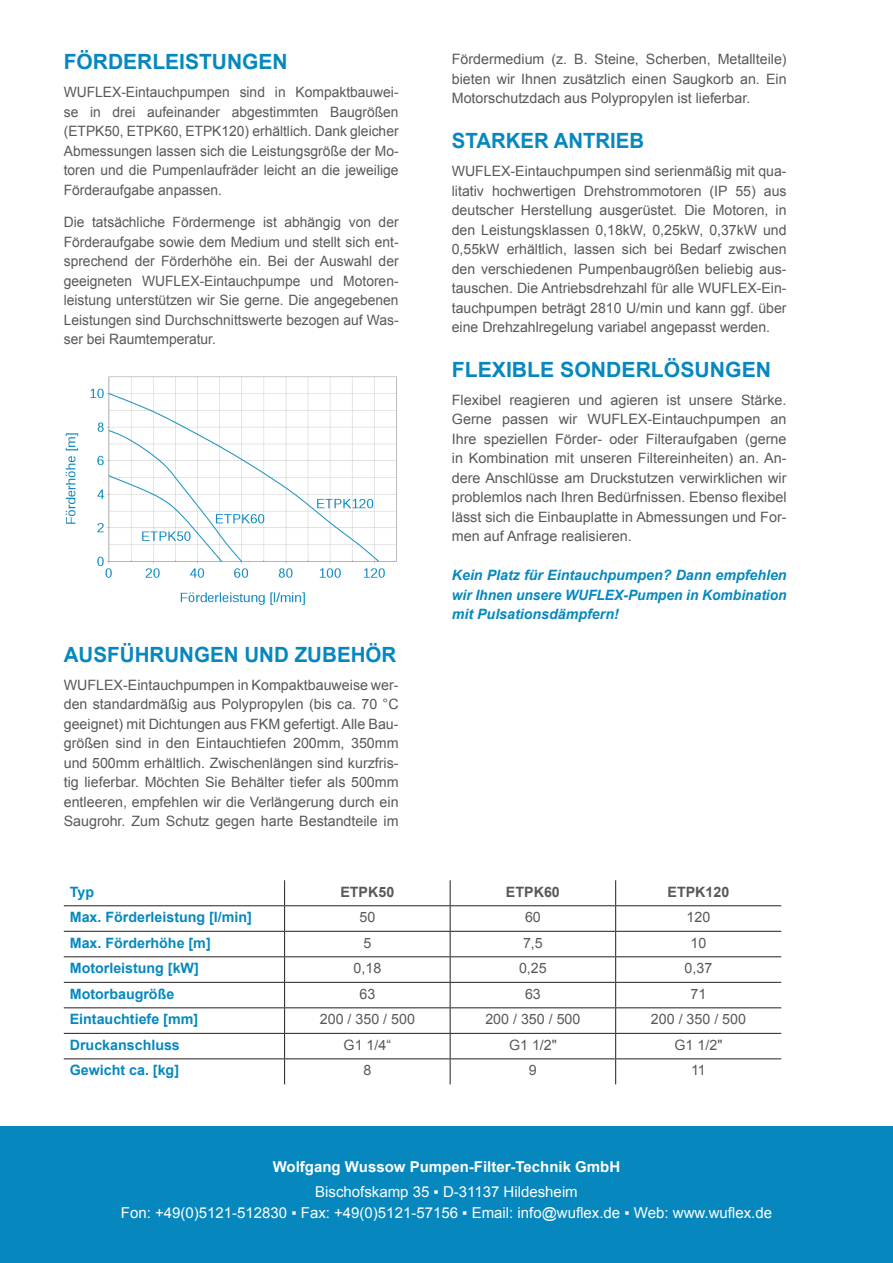
<style>
.page{position:relative;width:893px;height:1263px;background:#fff}
.page>*{position:absolute;margin:0;border:0;box-sizing:border-box;transform-origin:0 0}
.t1{font:700 21px "Arial";color:#0688be}
.t2{font:15px/21px "Arial";color:#fff;text-align:center}
.t3{font:700 15px "Arial";color:#fff}
.t4{font:14.25px/19.5px "Arial";color:#57585a;text-align:justify}
.t5{font:700 14.25px "Arial";color:#0688be}
.t6{font:italic 700 14.25px/19.5px "Arial";color:#0688be;text-align:justify}
.t7{font:700 14.25px "Arial";color:#57585a}
</style>
<div class="page">
<div style="left:0;top:1127px;width:893px;height:136px;background:#0688be"></div>
<hr style="left:64px;top:905px;width:221px;height:1px;background:#231f20">
<hr style="left:285px;top:905px;width:165px;height:1px;background:#231f20">
<hr style="left:450px;top:905px;width:166px;height:1px;background:#231f20">
<hr style="left:616px;top:905px;width:165px;height:1px;background:#231f20">
<hr style="left:64px;top:931px;width:221px;height:1px;background:#231f20">
<hr style="left:285px;top:931px;width:165px;height:1px;background:#231f20">
<hr style="left:450px;top:931px;width:166px;height:1px;background:#231f20">
<hr style="left:616px;top:931px;width:165px;height:1px;background:#231f20">
<hr style="left:64px;top:956px;width:221px;height:1px;background:#231f20">
<hr style="left:285px;top:956px;width:165px;height:1px;background:#231f20">
<hr style="left:450px;top:956px;width:166px;height:1px;background:#231f20">
<hr style="left:616px;top:956px;width:165px;height:1px;background:#231f20">
<hr style="left:64px;top:982px;width:221px;height:1px;background:#231f20">
<hr style="left:285px;top:982px;width:165px;height:1px;background:#231f20">
<hr style="left:450px;top:982px;width:166px;height:1px;background:#231f20">
<hr style="left:616px;top:982px;width:165px;height:1px;background:#231f20">
<hr style="left:64px;top:1007px;width:221px;height:1px;background:#231f20">
<hr style="left:285px;top:1007px;width:165px;height:1px;background:#231f20">
<hr style="left:450px;top:1007px;width:166px;height:1px;background:#231f20">
<hr style="left:616px;top:1007px;width:165px;height:1px;background:#231f20">
<hr style="left:64px;top:1033px;width:221px;height:1px;background:#231f20">
<hr style="left:285px;top:1033px;width:165px;height:1px;background:#231f20">
<hr style="left:450px;top:1033px;width:166px;height:1px;background:#231f20">
<hr style="left:616px;top:1033px;width:165px;height:1px;background:#231f20">
<hr style="left:64px;top:1058px;width:221px;height:1px;background:#231f20">
<hr style="left:285px;top:1058px;width:165px;height:1px;background:#231f20">
<svg style="left:284px;top:880px;width:1px;height:204px"></svg>
<hr style="left:450px;top:1058px;width:166px;height:1px;background:#231f20">
<svg style="left:450px;top:880px;width:1px;height:204px"></svg>
<hr style="left:616px;top:1058px;width:165px;height:1px;background:#231f20">
<svg style="left:615px;top:880px;width:1px;height:204px"></svg>
<img style="left:65px;top:376px;width:332px;height:229px">
<h1 class="t1" style="left:64px;top:48px;width:226px">Förderleistungen</h1>
<p class="t4" style="left:64px;top:83px;width:336px">WUFLEX-Eintauchpumpen sind in Kompaktbauwei&shy;se in drei aufeinander abgestimmten Baugrößen (ETPK50, ETPK60, ETPK120) erhältlich. Dank gleicher Abmessungen lassen sich die Leistungsgröße der Mo&shy;toren und die Pumpenlaufräder leicht an die jeweilige Förderaufgabe anpassen.</p>
<p class="t4" style="left:64px;top:212px;width:336px">Die tatsächliche Fördermenge ist abhängig von der Förderaufgabe sowie dem Medium und stellt sich ent&shy;sprechend der Förderhöhe ein. Bei der Auswahl der geeigneten WUFLEX-Eintauchpumpe und Motoren&shy;leistung unterstützen wir Sie gerne. Die angegebenen Leistungen sind Durchschnittswerte bezogen auf Was&shy;ser bei Raumtemperatur.</p>
<h1 class="t1" style="left:64px;top:641px;width:16px">AUS</h1>
<h1 class="t1" style="left:107px;top:641px;width:58px">FÜHRUNGEN</h1>
<h1 class="t1" style="left:244px;top:641px;width:138px">und ZUBEHÖR</h1>
<p class="t4" style="left:64px;top:675px;width:336px">WUFLEX-Eintauchpumpen in Kompaktbauweise wer&shy;den standardmäßig aus Polypropylen (bis ca. 70 °C geeignet) mit Dichtungen aus FKM gefertigt. Alle Bau&shy;größen sind in den Eintauchtiefen 200mm, 350mm und 500mm erhältlich. Zwischenlängen sind kurzfris&shy;tig lieferbar. Möchten Sie Behälter tiefer als 500mm entleeren, empfehlen wir die Verlängerung durch ein Saugrohr. Zum Schutz gegen harte Bestandteile im</p>
<p class="t4" style="left:452px;top:50px;width:336px">Fördermedium (z. B. Steine, Scherben, Metallteile) bieten wir Ihnen zusätzlich einen Saugkorb an. Ein Motorschutzdach aus Polypropylen ist lieferbar.</p>
<h1 class="t1" style="left:452px;top:127px;width:191px">Starker Antrieb</h1>
<p class="t4" style="left:452px;top:162px;width:336px">WUFLEX-Eintauchpumpen sind serienmäßig mit qua&shy;litativ hochwertigen Drehstrommotoren (IP 55) aus deutscher Herstellung ausgerüstet. Die Motoren, in den Leistungsklassen 0,18kW, 0,25kW, 0,37kW und 0,55kW erhältlich, lassen sich bei Bedarf zwischen den verschiedenen Pumpenbaugrößen beliebig aus&shy;tauschen. Die Antriebsdrehzahl für alle WUFLEX-Ein&shy;tauchpumpen beträgt 2810 U/min und kann ggf. über eine Drehzahlregelung variabel angepasst werden.</p>
<h1 class="t1" style="left:452px;top:356px;width:125px">FLEXIBLE SONDERLÖSUNGEN</h1>
<p class="t4" style="left:452px;top:390px;width:336px">Flexibel reagieren und agieren ist unsere Stärke.<br>Gerne passen wir WUFLEX-Eintauchpumpen an Ihre speziellen Förder- oder Filteraufgaben (gerne in Kombination mit unseren Filtereinheiten) an. An&shy;dere Anschlüsse am Druckstutzen verwirklichen wir problemlos nach Ihren Bedürfnissen. Ebenso flexibel lässt sich die Einbauplatte in Abmessungen und For&shy;men auf Anfrage realisieren.</p>
<p class="t6" style="left:452px;top:566px;width:336px">Kein Platz für Eintauchpumpen? Dann empfehlen wir Ihnen unsere WUFLEX-Pumpen in Kombination mit Pulsationsdämpfern!</p>
<p class="t5" style="left:70px;top:882px;width:26px">Typ</p>
<p class="t7" style="left:340px;top:882px;width:11px">ETPK</p>
<p class="t7" style="left:378px;top:882px;width:17px">50</p>
<p class="t7" style="left:506px;top:882px;width:11px">ETPK</p>
<p class="t7" style="left:544px;top:882px;width:17px">60</p>
<p class="t7" style="left:668px;top:882px;width:11px">ETPK</p>
<p class="t7" style="left:706px;top:882px;width:25px">120</p>
<p class="t5" style="left:70px;top:908px;width:184px">Max. Förderleistung [l/min]</p>
<p class="t4" style="left:359px;top:907px;width:17px">50</p>
<p class="t4" style="left:525px;top:907px;width:17px">60</p>
<p class="t4" style="left:687px;top:907px;width:25px">120</p>
<p class="t5" style="left:70px;top:933px;width:142px">Max. Förderhöhe [m]</p>
<p class="t4" style="left:363px;top:933px;width:9px">5</p>
<p class="t4" style="left:523px;top:933px;width:21px">7,5</p>
<p class="t4" style="left:690px;top:933px;width:17px">10</p>
<p class="t5" style="left:70px;top:959px;width:131px">Motorleistung [kW]</p>
<p class="t4" style="left:353px;top:958px;width:29px">0,18</p>
<p class="t4" style="left:519px;top:958px;width:29px">0,25</p>
<p class="t4" style="left:685px;top:958px;width:29px">0,37</p>
<p class="t5" style="left:70px;top:984px;width:106px">Motorbaugröße</p>
<p class="t4" style="left:359px;top:984px;width:17px">63</p>
<p class="t4" style="left:525px;top:984px;width:17px">63</p>
<p class="t4" style="left:690px;top:984px;width:17px">71</p>
<p class="t5" style="left:70px;top:1010px;width:130px">Eintauchtiefe [mm]</p>
<p class="t4" style="left:320px;top:1009px;width:97px">200 / 350 / 500</p>
<p class="t4" style="left:485px;top:1009px;width:97px">200 / 350 / 500</p>
<p class="t4" style="left:651px;top:1009px;width:97px">200 / 350 / 500</p>
<p class="t5" style="left:70px;top:1035px;width:112px">Druckanschluss</p>
<p class="t4" style="left:344px;top:1035px;width:49px">G1 1/4“</p>
<p class="t4" style="left:509px;top:1035px;width:49px">G1 1/2"</p>
<p class="t4" style="left:675px;top:1035px;width:49px">G1 1/2"</p>
<p class="t5" style="left:70px;top:1061px;width:111px">Gewicht ca. [kg]</p>
<p class="t4" style="left:363px;top:1060px;width:9px">8</p>
<p class="t4" style="left:529px;top:1060px;width:9px">9</p>
<p class="t4" style="left:691px;top:1060px;width:16px">11</p>
<p class="t3" style="left:273px;top:1157px;width:349px">Wolfgang Wussow Pumpen-Filter-Technik GmbH</p>
<p class="t2" style="left:121px;top:1181px;width:653px">Bischofskamp 35 ▪ D-31137 Hildesheim<br>Fon: +49(0)5121-512830 ▪ Fax: +49(0)5121-57156 ▪ Email: info@wuflex.de ▪ Web: www.wuflex.de</p>
</div>
